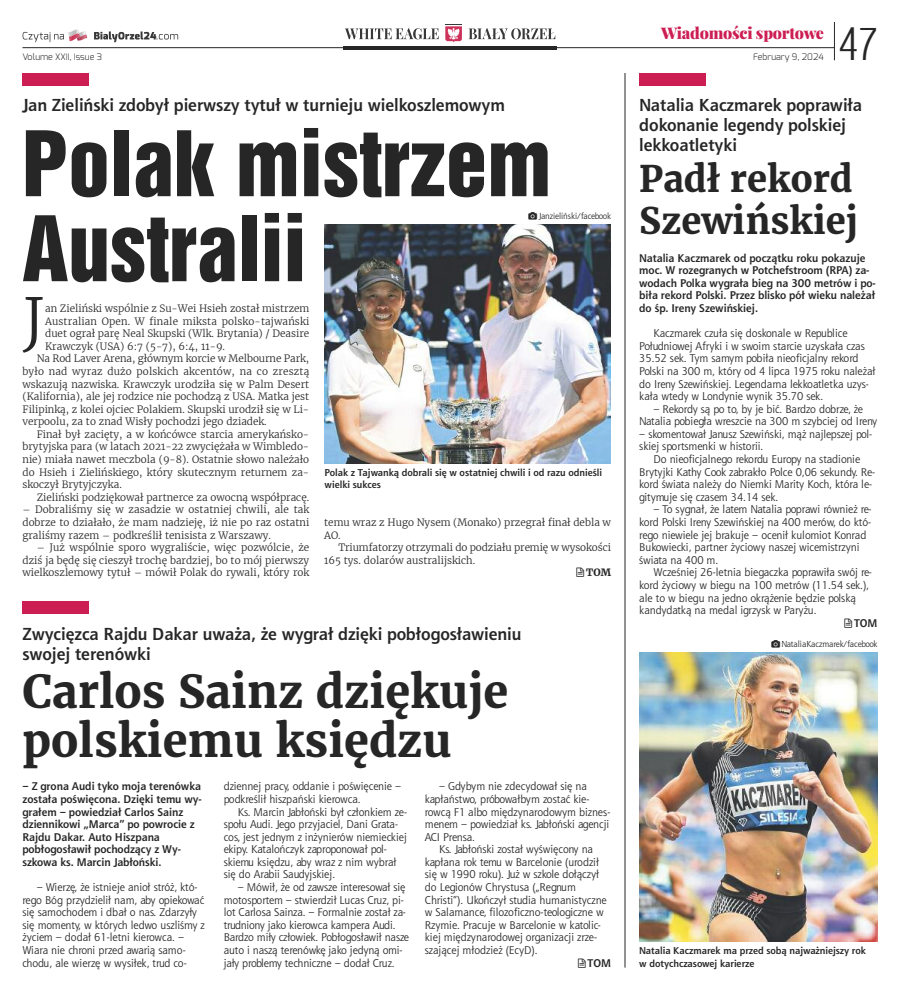
<style>
.page{position:relative;width:900px;height:990px;background:#fff}
.page>*{position:absolute;margin:0;border:0;box-sizing:border-box;transform-origin:0 0}
.t1{font:82.5px/85px "Switzerland Inserat";color:#272627}
.t2{font:300 60.75px "Merriweather";color:#272627}
.t3{font:700 45px/48.8px "Merriweather";color:#272627}
.t4{font:300 43.62px "Switzerland Cond";color:#272627}
.t5{font:700 36.25px/41.2px "Merriweather";color:#272627}
.t6{font:700 17.5px/20px "Aerton EFN";color:#272627}
.t7{font:900 15.62px "Playfair Display";letter-spacing:-.015em;color:#cc1e52}
.t8{font:11.25px/12.6px "Aerton EFN";color:#272627}
.t9{font:700 11.25px/12.6px "Aerton EFN";color:#272627}
.t10{font:300 10px/12.6px "Merriweather";color:#272627;text-align:justify}
.t11{font:700 10px/12.6px "Aerton EFN";color:#272627}
.t12{font:700 10px "Merriweather";color:#272627}
.t13{font:300 9px "Exo";color:#272627}
.t14{font:8.75px "Aerton EFN";color:#272627}
</style>
<div class="page">
<div style="left:22px;top:73px;width:67px;height:12px;background:#cc1e52"></div>
<div style="left:23px;top:602px;width:66px;height:12px;background:#cc1e52"></div>
<img style="left:325px;top:224px;width:285px;height:239px">
<hr style="left:625px;top:73px;width:1px;height:895px;background:#272627">
<div style="left:639px;top:73px;width:67px;height:12px;background:#cc1e52"></div>
<img style="left:639px;top:652px;width:239px;height:290px">
<hr style="left:343px;top:46px;width:214px;height:3px;background:#272627">
<hr style="left:834px;top:22px;width:1px;height:38px;background:#272627">
<svg style="left:23px;top:30px;width:64px;height:12px"></svg>
<svg style="left:94px;top:31px;width:84px;height:11px"></svg>
<svg style="left:345px;top:28px;width:94px;height:11px"></svg>
<svg style="left:469px;top:28px;width:86px;height:11px"></svg>
<svg style="left:445px;top:26px;width:17px;height:16px"></svg>
<hr style="left:22px;top:47px;width:813px;height:1px;background:#272627">
<h3 class="t7" style="left:661px;top:25px;width:164px">Wiadomości sportowe</h3>
<p class="t13" style="left:23px;top:51px;width:81px">Volume XXII, Issue 3</p>
<p class="t13" style="left:753px;top:51px;width:72px">February 9, 2024</p>
<h3 class="t4" style="left:839px;top:19px;width:40px">47</h3>
<h3 class="t6" style="left:23px;top:97px;width:484px">Jan Zieliński zdobył pierwszy tytuł w turnieju wielkoszlemowym</h3>
<h1 class="t1" style="left:23px;top:121px;width:530px">Polak mistrzem<br>Australii</h1>
<p class="t14" style="left:539px;top:212px;width:74px">Janzieliński/facebook</p>
<h2 class="t2" style="left:23px;top:282px;width:24px">J</h2>
<p class="t10" style="left:45px;top:302px;width:266px">an Zieliński wspólnie z Su-Wei Hsieh został mistrzem</p>
<p class="t10" style="left:45px;top:315px;width:266px">Australian Open. W finale miksta polsko-tajwański</p>
<p class="t10" style="left:45px;top:327px;width:266px">duet ograł parę Neal Skupski (Wlk. Brytania) / Deasire</p>
<p class="t10" style="left:45px;top:340px;width:181px">Krawczyk (USA) 6:7 (5-7), 6:4, 11-9.</p>
<p class="t10" style="left:37px;top:353px;width:274px">Na Rod Laver Arena, głównym korcie w Melbourne Park,</p>
<p class="t10" style="left:23px;top:365px;width:288px">było nad wyraz dużo polskich akcentów, na co zresztą</p>
<p class="t10" style="left:22px;top:378px;width:288px">wskazują nazwiska. Krawczyk urodziła się w Palm Desert</p>
<p class="t10" style="left:23px;top:390px;width:288px">(Kalifornia), ale jej rodzice nie pochodzą z USA. Matka jest</p>
<p class="t10" style="left:23px;top:403px;width:288px">Filipinką, z kolei ojciec Polakiem. Skupski urodził się w Li-</p>
<p class="t10" style="left:23px;top:415px;width:246px">verpoolu, za to znad Wisły pochodzi jego dziadek.</p>
<p class="t10" style="left:37px;top:428px;width:274px">Finał był zacięty, a w końcówce starcia amerykańsko-</p>
<p class="t10" style="left:22px;top:441px;width:288px">brytyjska para (w latach 2021-22 zwyciężała w Wimbledo-</p>
<p class="t10" style="left:23px;top:453px;width:288px">nie) miała nawet meczbola (9-8). Ostatnie słowo należało</p>
<p class="t10" style="left:23px;top:466px;width:288px">do Hsieh i Zielińskiego, który skutecznym returnem za-</p>
<p class="t10" style="left:23px;top:478px;width:101px">skoczył Brytyjczyka.</p>
<p class="t10" style="left:37px;top:491px;width:274px">Zieliński podziękował partnerce za owocną współpracę.</p>
<p class="t10" style="left:23px;top:504px;width:288px">– Dobraliśmy się w zasadzie w ostatniej chwili, ale tak dobrze to działało, że mam nadzieję, iż nie po raz ostatni graliśmy razem – podkreślił tenisista z Warszawy.</p>
<p class="t10" style="left:22px;top:541px;width:288px;text-indent:14px">– Już wspólnie sporo wygraliście, więc pozwólcie, że dziś ja będę się cieszył trochę bardziej, bo to mój pierwszy wielkoszlemowy tytuł – mówił Polak do rywali, który rok</p>
<p class="t11" style="left:325px;top:467px;width:279px">Polak z Tajwanką dobrali się w ostatniej chwili i od razu odnieśli wielki sukces</p>
<p class="t10" style="left:324px;top:516px;width:288px">temu wraz z Hugo Nysem (Monako) przegrał finał debla w<br>AO.</p>
<p class="t10" style="left:324px;top:541px;width:288px;text-indent:14px">Triumfatorzy otrzymali do podziału premię w wysokości<br>165 tys. dolarów australijskich.</p>
<p class="t12" style="left:586px;top:567px;width:26px">tom</p>
<h3 class="t6" style="left:23px;top:625px;width:501px">Zwycięzca Rajdu Dakar uważa, że wygrał dzięki pobłogosławieniu swojej terenówki</h3>
<h3 class="t3" style="left:23px;top:668px;width:487px">Carlos sainz dziękuje polskiemu księdzu</h3>
<p class="t9" style="left:23px;top:781px;width:181px">– Z grona Audi tyko moja terenówka została poświęcona. Dzięki temu wy&shy;grałem – powiedział Carlos Sainz dziennikowi „Marca” po powrocie z<br>Rajdu Dakar. Auto Hiszpana pobłogosławił pochodzący z Wy&shy;szkowa ks. Marcin Jabłoński.</p>
<p class="t8" style="left:22px;top:882px;width:184px;text-indent:14px">– Wierzę, że istnieje anioł stróż, któ&shy;rego Bóg przydzielił nam, aby opiekować się samochodem i dbał o nas. Zdarzyły się momenty, w których ledwo uszliśmy z życiem – dodał 61-letni kierowca. – Wiara nie chroni przed awarią samo&shy;chodu, ale wierzę w wysiłek, trud co-</p>
<p class="t8" style="left:224px;top:781px;width:179px">dziennej pracy, oddanie i poświęcenie – podkreślił hiszpański kierowca.</p>
<p class="t8" style="left:224px;top:806px;width:185px;text-indent:14px">Ks. Marcin Jabłoński był członkiem ze&shy;społu Audi. Jego przyjaciel, Dani Grata&shy;cos, jest jednym z inżynierów niemieckiej ekipy. Katalończyk zaproponował pol&shy;skiemu księdzu, aby wraz z nim wybrał się do Arabii Saudyjskiej.</p>
<p class="t8" style="left:224px;top:882px;width:187px;text-indent:14px">– Mówił, że od zawsze interesował się motosportem – stwierdził Lucas Cruz, pi&shy;lot Carlosa Sainza. – Formalnie został za&shy;trudniony jako kierowca kampera Audi.<br>Bardzo miły człowiek. Pobłogosławił nasze auto i naszą terenówkę jako jedyną omi&shy;jały problemy techniczne – dodał Cruz.</p>
<p class="t8" style="left:439px;top:781px;width:149px">– Gdybym nie zdecydował się na</p>
<p class="t8" style="left:425px;top:794px;width:166px">kapłaństwo, próbowałbym zostać kie-</p>
<p class="t8" style="left:425px;top:806px;width:187px">rowcą F1 albo międzynarodowym biznes-</p>
<p class="t8" style="left:425px;top:819px;width:186px">menem – powiedział ks. Jabłoński agencji</p>
<p class="t8" style="left:425px;top:831px;width:52px">ACI Prensa.</p>
<p class="t8" style="left:439px;top:844px;width:156px">Ks. Jabłoński został wyświęcony na</p>
<p class="t8" style="left:425px;top:857px;width:176px">kapłana rok temu w Barcelonie (urodził</p>
<p class="t8" style="left:425px;top:869px;width:176px">się w 1990 roku). Już w szkole dołączył</p>
<p class="t8" style="left:425px;top:882px;width:153px">do Legionów Chrystusa („Regnum</p>
<p class="t8" style="left:425px;top:894px;width:184px">Christi”). Ukończył studia humanistyczne</p>
<p class="t8" style="left:425px;top:907px;width:180px">w Salamance, filozoficzno-teologiczne w</p>
<p class="t8" style="left:425px;top:919px;width:178px">Rzymie. Pracuje w Barcelonie w katolic-</p>
<p class="t8" style="left:425px;top:932px;width:174px">kiej międzynarodowej organizacji zrze-</p>
<p class="t8" style="left:425px;top:945px;width:114px">szającej młodzież (EcyD).</p>
<p class="t9" style="left:588px;top:957px;width:25px">TOM</p>
<h3 class="t6" style="left:639px;top:97px;width:224px">Natalia Kaczmarek poprawiła dokonanie legendy polskiej lekkoatletyki</h3>
<h3 class="t5" style="left:639px;top:159px;width:220px">padł rekord szewińskiej</h3>
<p class="t9" style="left:639px;top:252px;width:238px">Natalia Kaczmarek od początku roku pokazuje moc. W rozegranych w Potchefstroom (RPA) za&shy;wodach Polka wygrała bieg na 300 metrów i po&shy;biła rekord Polski. Przez blisko pół wieku należał do śp. Ireny Szewińskiej.</p>
<p class="t8" style="left:639px;top:328px;width:238px;text-indent:14px">Kaczmarek czuła się doskonale w Republice Południowej Afryki i w swoim starcie uzyskała czas 35.52 sek. Tym samym pobiła nieoficjalny rekord Polski na 300 m, który od 4 lipca 1975 roku należał do Ireny Szewińskiej. Legendarna lekkoatletka uzys&shy;kała wtedy w Londynie wynik 35.70 sek.</p>
<p class="t8" style="left:639px;top:403px;width:240px;text-align:center">– Rekordy są po to, by je bić. Bardzo dobrze, że<br>Natalia pobiegła wreszcie na 300 m szybciej od Ireny</p>
<p class="t8" style="left:639px;top:429px;width:234px">– skomentował Janusz Szewiński, mąż najlepszej pol&shy;skiej sportsmenki w historii.</p>
<p class="t8" style="left:639px;top:454px;width:237px;text-indent:14px">Do nieoficjalnego rekordu Europy na stadionie Brytyjki Kathy Cook zabrakło Polce 0,06 sekundy. Re&shy;kord świata należy do Niemki Marity Koch, która le&shy;gitymuje się czasem 34.14 sek.</p>
<p class="t8" style="left:639px;top:504px;width:234px;text-indent:14px">– To sygnał, że latem Natalia poprawi również re&shy;kord Polski Ireny Szewińskiej na 400 merów, do któ&shy;rego niewiele jej brakuje – ocenił kulomiot Konrad Bukowiecki, partner życiowy naszej wicemistrzyni świata na 400 m.</p>
<p class="t8" style="left:639px;top:567px;width:234px;text-indent:14px">Wcześniej 26-letnia biegaczka poprawiła swój re&shy;kord życiowy w biegu na 100 metrów (11.54 sek.), ale to w biegu na jedno okrążenie będzie polską kandydatką na medal igrzysk w Paryżu.</p>
<p class="t9" style="left:854px;top:617px;width:25px">TOM</p>
<p class="t14" style="left:782px;top:640px;width:97px">NataliaKaczmarek/facebook</p>
<p class="t11" style="left:639px;top:945px;width:228px">Natalia Kaczmarek ma przed sobą najważniejszy rok w dotychczasowej karierze</p>
</div>
